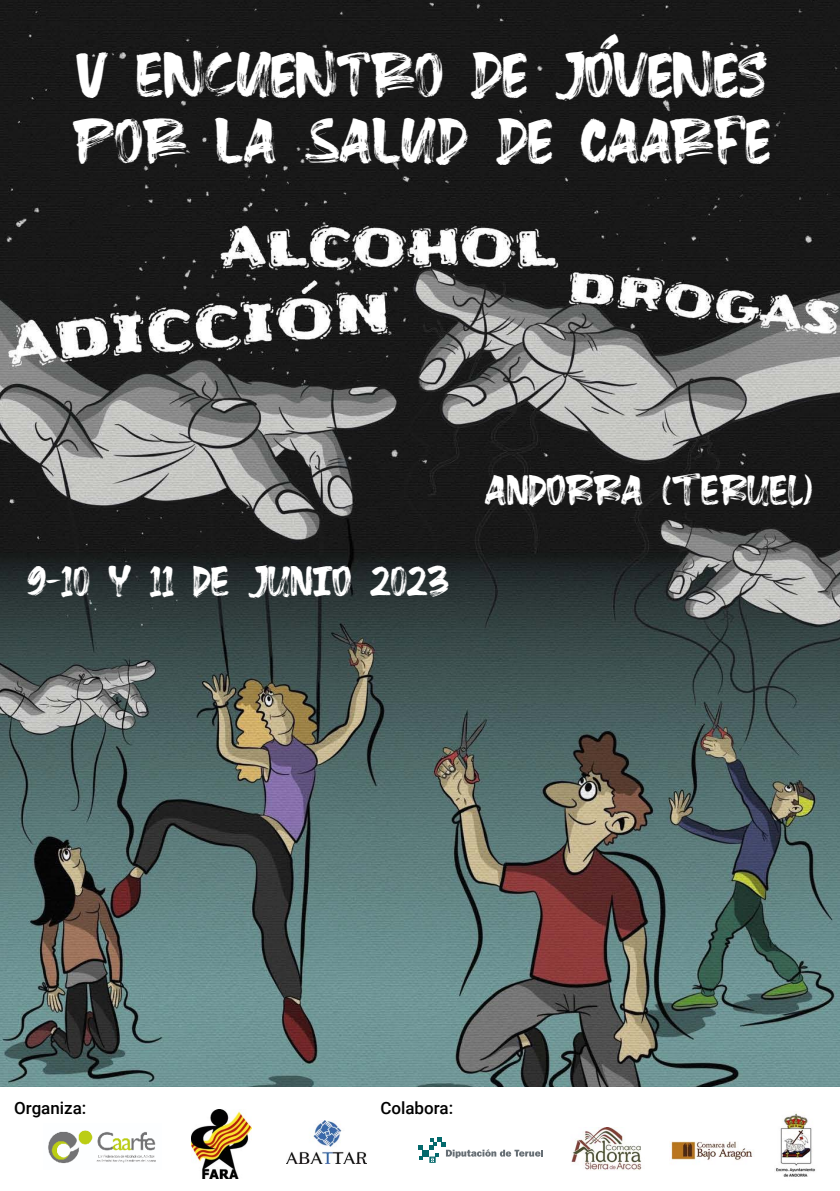
<style>
.page{position:relative;width:840px;height:1191px;background:#fff}
.page>*{position:absolute;margin:0;border:0;box-sizing:border-box;transform-origin:0 0}
.t1{font:31.6px/65.4px "Rockets Battle Demo";color:#fff}
.t2{font:21.2px "Rockets Battle Demo";color:#fff}
.t3{font:500 17px "Roboto";color:#000}
</style>
<div class="page">
<img style="left:0;top:0;width:839px;height:1087px">
<img style="left:48px;top:1130px;width:108px;height:34px">
<img style="left:571px;top:1127px;width:71px;height:43px">
<img style="left:671px;top:1141px;width:82px;height:19px">
<img style="left:776px;top:1113px;width:40px;height:64px">
<svg style="left:418px;top:1145px;width:4px;height:4px"></svg>
<div style="left:422px;top:1149px;width:7px;height:7px;background:#04696c"></div>
<svg style="left:429px;top:1137px;width:114px;height:25px"></svg>
<img style="left:191px;top:1109px;width:60px;height:69px">
<img style="left:287px;top:1120px;width:79px;height:44px">
<div style="left:590px;top:30px;width:50px;height:56px;background:#181818"></div>
<p class="t1" style="left:73px;top:54px;width:698px">V ENCUENTRO DE JOVENES<br>POR LA SALUD DE CAARFE</p>
<p class="t2" style="left:27px;top:576px;width:423px">9 10 Y 11 DE JUNIO 2023</p>
<p class="t2" style="left:484px;top:485px;width:329px">ANDORRA (TERUEL)</p>
<p class="t3" style="left:14px;top:1096px;width:74px">Organiza:</p>
<p class="t3" style="left:380px;top:1096px;width:74px">Colabora:</p>
</div>
